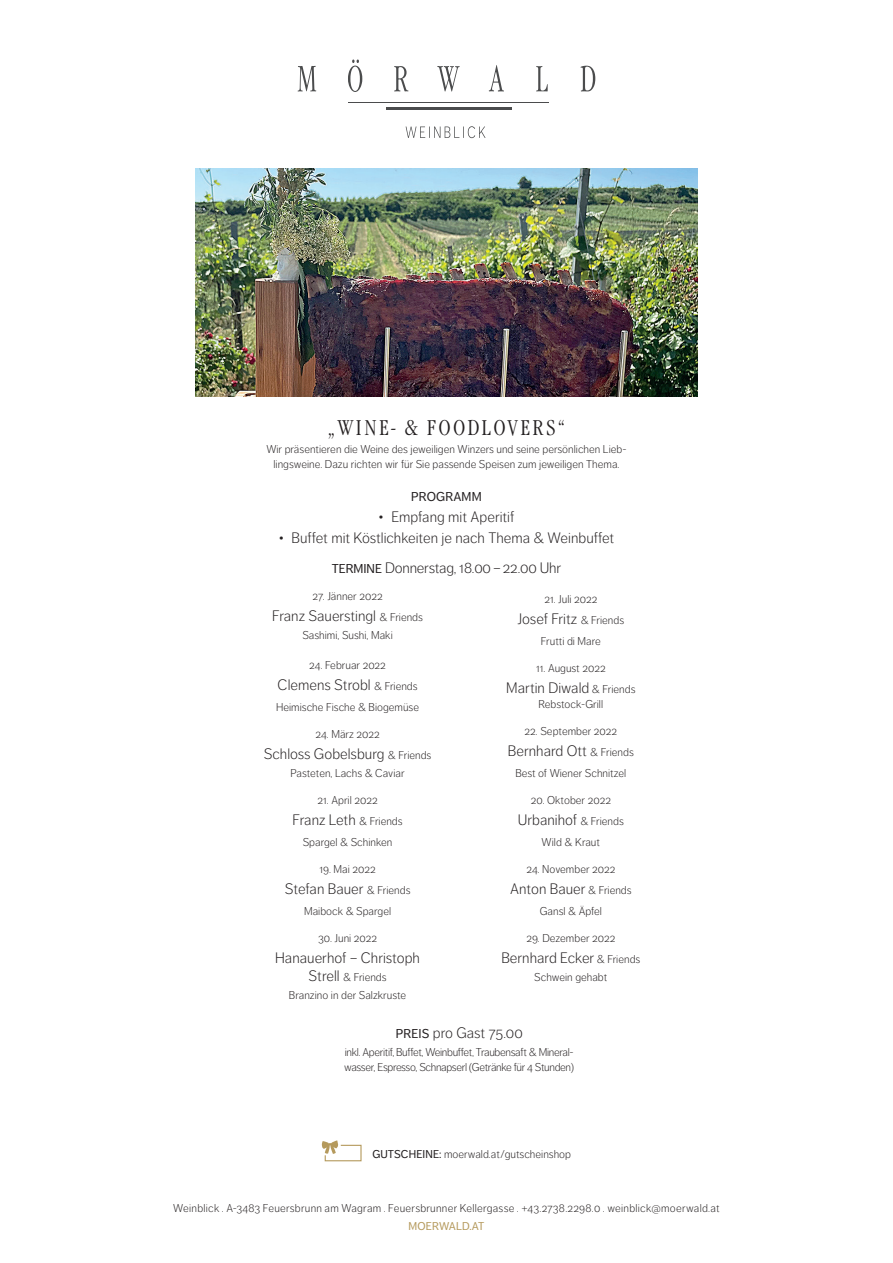
<style>
.page{position:relative;width:893px;height:1263px;background:#fff}
.page>*{position:absolute;margin:0;border:0;box-sizing:border-box;transform-origin:0 0}
.t1{font:300 22.2px "Garamond Nova Pro Cd";letter-spacing:.105em;color:#231f20}
.t2{font:300 15px/30px "Dagny Pro";color:#231f20;text-align:center}
.t3{font:12.75px "Dagny Pro";letter-spacing:.01em;color:#231f20}
.t4{font:300 11.25px/15px "Dagny Pro";color:#231f20;text-align:center}
.t5{font:300 11.25px/15px "Dagny Pro";letter-spacing:-.03em;color:#231f20}
.t6{font:300 11.25px "Dagny Pro";letter-spacing:.02em;color:#231f20}
.t7{font:11.25px "Dagny Pro";letter-spacing:.01em;color:#b59a5d}
.s1{font-weight:400;font-size:12.75px}
.s2{font-size:11.25px}
.s3{font-size:15px}
.s4{font-weight:400}
</style>
<div class="page">
<svg style="left:298px;top:60px;width:297px;height:32px"></svg>
<hr style="left:348px;top:103px;width:201px;height:1px;background:#4b4c4d">
<hr style="left:386px;top:107px;width:126px;height:3px;background:#4b4c4d">
<svg style="left:406px;top:126px;width:80px;height:12px"></svg>
<img style="left:196px;top:168px;width:501px;height:228px">
<svg style="left:322px;top:1140px;width:40px;height:22px"></svg>
<h1 class="t1" style="left:328px;top:415px;width:239px">„WINE- &amp; FOODLOVERS“</h1>
<p class="t4" style="left:266px;top:442px;width:362px">Wir präsentieren die Weine des jeweiligen Winzers und seine persönlichen Lieb&shy;lingsweine. Dazu richten wir für Sie passende Speisen zum jeweiligen Thema.</p>
<p class="t3" style="left:411px;top:489px;width:72px">PROGRAMM</p>
<h2 class="t2" style="left:379px;top:502px;width:137px">• Empfang mit Aperitif</h2>
<h2 class="t2" style="left:279px;top:523px;width:337px">• Buffet mit Köstlichkeiten je nach Thema &amp; Weinbuffet<br><span class="s1">TERMINE</span> Donnerstag, 18.00– 22.00 Uhr</h2>
<p class="t4" style="left:313px;top:589px;width:72px">27. Jänner 2022</p>
<h2 class="t2" style="left:272px;top:601px;width:152px">Franz Sauerstingl <span class="s2">&amp; Friends</span></h2>
<p class="t4" style="left:302px;top:628px;width:92px">Sashimi, Sushi, Maki</p>
<p class="t4" style="left:309px;top:658px;width:78px">24. Februar 2022</p>
<h2 class="t2" style="left:278px;top:670px;width:142px">Clemens Strobl <span class="s2">&amp; Friends</span></h2>
<p class="t4" style="left:276px;top:700px;width:145px">Heimische Fische &amp; Biogemüse</p>
<p class="t4" style="left:315px;top:727px;width:66px">24. März 2022</p>
<h2 class="t2" style="left:264px;top:739px;width:169px">Schloss Gobelsburg <span class="s2">&amp; Friends</span></h2>
<p class="t4" style="left:291px;top:766px;width:115px">Pasteten, Lachs &amp; Caviar</p>
<p class="t4" style="left:318px;top:793px;width:62px">21. April 2022</p>
<h2 class="t2" style="left:293px;top:805px;width:112px">Franz Leth <span class="s2">&amp; Friends</span></h2>
<p class="t4" style="left:303px;top:835px;width:91px">Spargel &amp; Schinken</p>
<p class="t4" style="left:319px;top:862px;width:58px">19. Mai 2022</p>
<h2 class="t2" style="left:285px;top:874px;width:127px">Stefan Bauer <span class="s2">&amp; Friends</span></h2>
<p class="t4" style="left:304px;top:904px;width:89px">Maibock &amp; Spargel</p>
<p class="t4" style="left:318px;top:931px;width:61px">30. Juni 2022</p>
<h2 class="t2" style="left:275px;top:943px;width:146px">Hanauerhof – Christoph</h2>
<p class="t4" style="left:289px;top:968px;width:119px;line-height:18px"><span class="s3">Strell</span> &amp; Friends<br>Branzino in der Salzkruste</p>
<h2 class="t2" style="left:396px;top:1018px;width:129px"><span class="s1">PREIS</span> pro Gast 75.00</h2>
<p class="t5" style="left:344px;top:1045px;width:232px">inkl. Aperitif, Buffet, Weinbuffet, Traubensaft &amp; Mineral&shy;wasser, Espresso, Schnapserl (Getränke für 4 Stunden)</p>
<p class="t4" style="left:544px;top:592px;width:55px">21. Juli 2022</p>
<h2 class="t2" style="left:517px;top:604px;width:108px">Josef Fritz <span class="s2">&amp; Friends</span></h2>
<p class="t4" style="left:541px;top:634px;width:61px">Frutti di Mare</p>
<p class="t4" style="left:536px;top:661px;width:71px">11. August 2022</p>
<h2 class="t2" style="left:506px;top:673px;width:131px">Martin Diwald <span class="s2">&amp; Friends</span></h2>
<p class="t4" style="left:539px;top:697px;width:66px">Rebstock-Grill</p>
<p class="t4" style="left:524px;top:724px;width:94px">22. September 2022</p>
<h2 class="t2" style="left:508px;top:736px;width:127px">Bernhard Ott <span class="s2">&amp; Friends</span></h2>
<p class="t4" style="left:515px;top:766px;width:112px">Best of Wiener Schnitzel</p>
<p class="t4" style="left:531px;top:793px;width:82px">20. Oktober 2022</p>
<h2 class="t2" style="left:518px;top:805px;width:108px">Urbanihof <span class="s2">&amp; Friends</span></h2>
<p class="t4" style="left:542px;top:835px;width:60px">Wild &amp; Kraut</p>
<p class="t4" style="left:526px;top:862px;width:91px">24. November 2022</p>
<h2 class="t2" style="left:510px;top:874px;width:123px">Anton Bauer <span class="s2">&amp; Friends</span></h2>
<p class="t4" style="left:540px;top:904px;width:64px">Gansl &amp; Äpfel</p>
<p class="t4" style="left:526px;top:931px;width:91px">29. Dezember 2022</p>
<h2 class="t2" style="left:501px;top:943px;width:141px">Bernhard Ecker <span class="s2">&amp; Friends</span></h2>
<p class="t4" style="left:534px;top:970px;width:75px">Schwein gehabt</p>
<p class="t4" style="left:372px;top:1147px;width:200px"><span class="s4">GUTSCHEINE:</span> moerwald.at/gutscheinshop</p>
<p class="t6" style="left:173px;top:1202px;width:548px">Weinblick . A-3483 Feuersbrunn am Wagram . Feuersbrunner Kellergasse . +43.2738.2298.0 . weinblick@moerwald.at</p>
<p class="t7" style="left:409px;top:1220px;width:77px">MOERWALD.AT</p>
</div>
